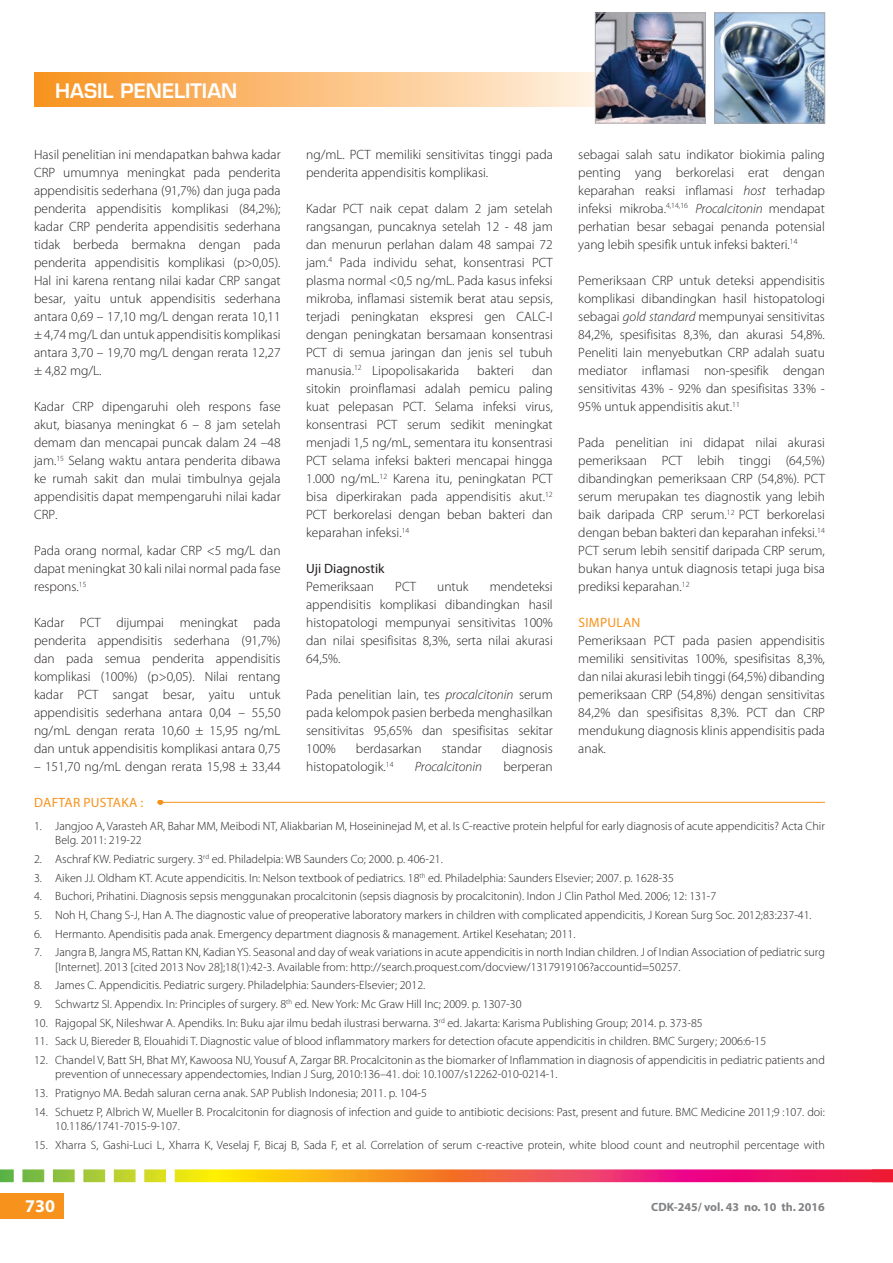
<style>
.page{position:relative;width:893px;height:1263px;background:#fff}
.page>*{position:absolute;margin:0;border:0;box-sizing:border-box;transform-origin:0 0}
.t1{font:600 19.5px "Eurostile LT Std";color:#fff}
.t2{font:700 18px "Myriad Pro";color:#fff}
.t3{font:300 13.5px/18px "Myriad Pro";color:#231f20;text-align:justify}
.t4{font:13.5px "Myriad Pro";letter-spacing:.02em;color:#f7931d}
.t5{font:13.5px "Myriad Pro";color:#231f20}
.t6{font:italic 300 13.5px "Myriad Pro";color:#231f20}
.t7{font:300 12px/14.4px "Myriad Pro";color:#231f20}
.t8{font:700 12px "Myriad Pro";color:#808285}
.s1{font-style:italic}
</style>
<div class="page">
<div style="left:0;top:1193px;width:64px;height:25px;background:#f7931d"></div>
<svg style="left:0;top:1169px;width:893px;height:13px;background:#e87d50"></svg>
<div style="left:34px;top:72px;width:619px;height:35px;background:linear-gradient(to right,#f8921f,#fffaf5)"></div>
<img style="left:597px;top:15px;width:107px;height:106px">
<div style="left:595px;top:13px;width:111px;height:110px;border:1px solid #a8a9ad"></div>
<img style="left:716px;top:15px;width:107px;height:106px">
<div style="left:714px;top:13px;width:111px;height:110px;border:1px solid #a8a9ad"></div>
<hr style="left:157px;top:802px;width:668px;height:1px;background:#f7931d">
<h1 class="t1" style="left:55px;top:79px;width:184px">HASIL PENELITIAN</h1>
<p class="t3" style="left:34px;top:146px;width:248px">Hasil penelitian ini mendapatkan bahwa kadar CRP umumnya meningkat pada penderita appendisitis sederhana (91,7%) dan juga pada penderita appendisitis komplikasi (84,2%); kadar CRP penderita appendisitis sederhana tidak berbeda bermakna dengan pada penderita appendisitis komplikasi (p&gt;0,05).<br>Hal ini karena rentang nilai kadar CRP sangat besar, yaitu untuk appendisitis sederhana antara 0,69 – 17,10 mg/L dengan rerata 10,11 ± 4,74 mg/L dan untuk appendisitis komplikasi antara 3,70 – 19,70 mg/L dengan rerata 12,27 ± 4,82 mg/L.</p>
<p class="t3" style="left:34px;top:398px;width:248px">Kadar CRP dipengaruhi oleh respons fase akut, biasanya meningkat 6 – 8 jam setelah demam dan mencapai puncak dalam 24 –48 jam.<sup>15</sup> Selang waktu antara penderita dibawa ke rumah sakit dan mulai timbulnya gejala appendisitis dapat mempengaruhi nilai kadar CRP.</p>
<p class="t3" style="left:34px;top:542px;width:248px">Pada orang normal, kadar CRP &lt;5 mg/L dan dapat meningkat 30 kali nilai normal pada fase respons.<sup>15</sup></p>
<p class="t3" style="left:34px;top:614px;width:248px">Kadar PCT dijumpai meningkat pada penderita appendisitis sederhana (91,7%) dan pada semua penderita appendisitis komplikasi (100%) (p&gt;0,05). Nilai rentang kadar PCT sangat besar, yaitu untuk appendisitis sederhana antara 0,04 – 55,50 ng/mL dengan rerata 10,60 ± 15,95 ng/mL dan untuk appendisitis komplikasi antara 0,75</p>
<p class="t3" style="left:34px;top:758px;width:248px">– 151,70 ng/mL dengan rerata 15,98 ± 33,44</p>
<p class="t3" style="left:306px;top:146px;width:248px">ng/mL. PCT memiliki sensitivitas tinggi pada penderita appendisitis komplikasi.</p>
<p class="t3" style="left:306px;top:200px;width:248px">Kadar PCT naik cepat dalam 2 jam setelah rangsangan, puncaknya setelah 12 - 48 jam dan menurun perlahan dalam 48 sampai 72 jam.<sup>4</sup> Pada individu sehat, konsentrasi PCT plasma normal &lt;0,5 ng/mL. Pada kasus infeksi mikroba, inflamasi sistemik berat atau sepsis, terjadi peningkatan ekspresi gen CALC-I dengan peningkatan bersamaan konsentrasi PCT di semua jaringan dan jenis sel tubuh manusia.<sup>12</sup> Lipopolisakarida</p>
<p class="t3" style="left:306px;top:362px;width:248px;text-indent:226px">dan sitokin proinflamasi adalah pemicu paling kuat pelepasan PCT. Selama infeksi virus, konsentrasi PCT serum sedikit meningkat menjadi 1,5 ng/mL, sementara itu konsentrasi PCT selama infeksi bakteri mencapai hingga 1.000 ng/mL.<sup>12</sup> Karena itu, peningkatan PCT bisa diperkirakan pada appendisitis akut.<sup>12<br></sup>PCT berkorelasi dengan beban bakteri dan keparahan infeksi.<sup>14</sup></p>
<p class="t5" style="left:306px;top:560px;width:80px">Uji Diagnostik</p>
<p class="t3" style="left:306px;top:578px;width:69px">Pemeriksaan</p>
<p class="t3" style="left:395px;top:578px;width:22px">PCT</p>
<p class="t3" style="left:437px;top:578px;width:33px">untuk</p>
<p class="t3" style="left:477px;top:362px;width:38px">bakteri</p>
<p class="t3" style="left:306px;top:578px;width:248px;text-indent:184px">mendeteksi appendisitis komplikasi dibandingkan hasil histopatologi mempunyai sensitivitas 100% dan nilai spesifisitas 8,3%, serta nilai akurasi 64,5%.</p>
<p class="t3" style="left:306px;top:686px;width:248px">Pada penelitian lain, tes <span class="s1">procalcitonin</span> serum pada kelompok pasien berbeda menghasilkan sensitivitas 95,65% dan spesifisitas sekitar 100%</p>
<p class="t3" style="left:356px;top:740px;width:67px">berdasarkan</p>
<p class="t3" style="left:442px;top:740px;width:42px">standar</p>
<p class="t3" style="left:502px;top:740px;width:52px">diagnosis</p>
<p class="t3" style="left:306px;top:758px;width:89px">histopatologik.<sup>14</sup></p>
<p class="t6" style="left:415px;top:758px;width:69px">Procalcitonin</p>
<p class="t3" style="left:503px;top:758px;width:51px">berperan</p>
<p class="t3" style="left:578px;top:146px;width:248px">sebagai salah satu indikator biokimia paling penting yang berkorelasi erat dengan keparahan reaksi inflamasi <span class="s1">host</span> terhadap infeksi mikroba.<sup>4,14,16</sup> <span class="s1">Procalcitonin</span> mendapat perhatian besar sebagai penanda potensial yang lebih spesifik untuk infeksi bakteri.<sup>14</sup></p>
<p class="t3" style="left:578px;top:272px;width:248px">Pemeriksaan CRP untuk deteksi appendisitis komplikasi dibandingkan hasil histopatologi sebagai <span class="s1">gold standard</span> mempunyai sensitivitas 84,2%, spesifisitas 8,3%, dan akurasi 54,8%.<br>Peneliti lain menyebutkan CRP adalah suatu mediator inflamasi non-spesifik dengan sensitivitas 43% - 92% dan spesifisitas 33% - 95% untuk appendisitis akut.<sup>11</sup></p>
<p class="t3" style="left:578px;top:434px;width:248px">Pada penelitian ini didapat nilai akurasi pemeriksaan PCT lebih tinggi (64,5%) dibandingkan pemeriksaan CRP (54,8%). PCT serum merupakan tes diagnostik yang lebih baik daripada CRP serum.<sup>12</sup> PCT berkorelasi dengan beban bakteri dan keparahan infeksi.<sup>14<br></sup>PCT serum lebih sensitif daripada CRP serum, bukan hanya untuk diagnosis tetapi juga bisa prediksi keparahan.<sup>12</sup></p>
<p class="t4" style="left:578px;top:614px;width:64px">SIMPULAN</p>
<p class="t3" style="left:578px;top:632px;width:248px">Pemeriksaan PCT pada pasien appendisitis memiliki sensitivitas 100%, spesifisitas 8,3%, dan nilai akurasi lebih tinggi (64,5%) dibanding pemeriksaan CRP (54,8%) dengan sensitivitas 84,2% dan spesifisitas 8,3%. PCT dan CRP mendukung diagnosis klinis appendisitis pada anak.</p>
<p class="t4" style="left:34px;top:794px;width:110px">DAFTAR PUSTAKA :</p>
<p class="t7" style="left:55px;top:819px;width:771px;text-indent:-21px">1. Jangjoo A, Varasteh AR, Bahar MM, Meibodi NT, Aliakbarian M, Hoseininejad M, et al. Is C-reactive protein helpful for early diagnosis of acute appendicitis? Acta Chir<br>Belg. 2011: 219-22</p>
<p class="t7" style="left:34px;top:852px;width:410px">2. Aschraf KW. Pediatric surgery. 3<sup>rd</sup> ed. Philadelpia: WB Saunders Co; 2000. p. 406-21.</p>
<p class="t7" style="left:34px;top:871px;width:641px">3. Aiken JJ. Oldham KT. Acute appendicitis. In: Nelson textbook of pediatrics. 18<sup>th</sup> ed. Philadelphia: Saunders Elsevier; 2007. p. 1628-35</p>
<p class="t7" style="left:34px;top:889px;width:684px">4. Buchori, Prihatini. Diagnosis sepsis menggunakan procalcitonin (sepsis diagnosis by procalcitonin). Indon J Clin Pathol Med. 2006; 12: 131-7</p>
<p class="t7" style="left:34px;top:908px;width:779px">5. Noh H, Chang S-J, Han A. The diagnostic value of preoperative laboratory markers in children with complicated appendicitis, J Korean Surg Soc. 2012;83:237-41.</p>
<p class="t7" style="left:34px;top:926px;width:543px">6. Hermanto. Apendisitis pada anak. Emergency department diagnosis &amp; management. Artikel Kesehatan; 2011.</p>
<p class="t7" style="left:55px;top:945px;width:771px;text-indent:-21px">7. Jangra B, Jangra MS, Rattan KN, Kadian YS. Seasonal and day of weak variations in acute appendicitis in north Indian children. J of Indian Association of pediatric surg [Internet]. 2013 [cited 2013 Nov 28];18(1):42-3. Available from: http://search.proquest.com/docview/1317919106?accountid=50257.</p>
<p class="t7" style="left:34px;top:978px;width:393px">8. James C. Appendicitis. Pediatric surgery. Philadelphia: Saunders-Elsevier; 2012.</p>
<p class="t7" style="left:34px;top:997px;width:489px">9. Schwartz SI. Appendix. In: Principles of surgery. 8<sup>th</sup> ed. New York: Mc Graw Hill Inc; 2009. p. 1307-30</p>
<p class="t7" style="left:34px;top:1016px;width:670px">10. Rajgopal SK, Nileshwar A. Apendiks. In: Buku ajar ilmu bedah ilustrasi berwarna. 3<sup>rd</sup> ed. Jakarta: Karisma Publishing Group; 2014. p. 373-85</p>
<p class="t7" style="left:34px;top:1034px;width:734px">11. Sack U, Biereder B, Elouahidi T. Diagnostic value of blood inflammatory markers for detection ofacute appendicitis in children. BMC Surgery; 2006:6-15</p>
<p class="t7" style="left:55px;top:1053px;width:771px;text-indent:-21px">12. Chandel V, Batt SH, Bhat MY, Kawoosa NU, Yousuf A, Zargar BR. Procalcitonin as the biomarker of Inflammation in diagnosis of appendicitis in pediatric patients and prevention of unnecessary appendectomies, Indian J Surg, 2010:136–41. doi: 10.1007/s12262-010-0214-1.</p>
<p class="t7" style="left:34px;top:1086px;width:394px">13. Pratignyo MA. Bedah saluran cerna anak. SAP Publish Indonesia; 2011. p. 104-5</p>
<p class="t7" style="left:55px;top:1105px;width:771px;text-indent:-21px">14. Schuetz P, Albrich W, Mueller B. Procalcitonin for diagnosis of infection and guide to antibiotic decisions: Past, present and future. BMC Medicine 2011;9 :107. doi:<br>10.1186/1741-7015-9-107.</p>
<p class="t7" style="left:34px;top:1138px;width:792px">15. Xharra S, Gashi-Luci L, Xharra K, Veselaj F, Bicaj B, Sada F, et al. Correlation of serum c-reactive protein, white blood count and neutrophil percentage with</p>
<h2 class="t2" style="left:25px;top:1194px;width:31px">730</h2>
<p class="t8" style="left:651px;top:1199px;width:175px">CDK-245/ vol. 43 no. 10 th. 2016</p>
</div>
